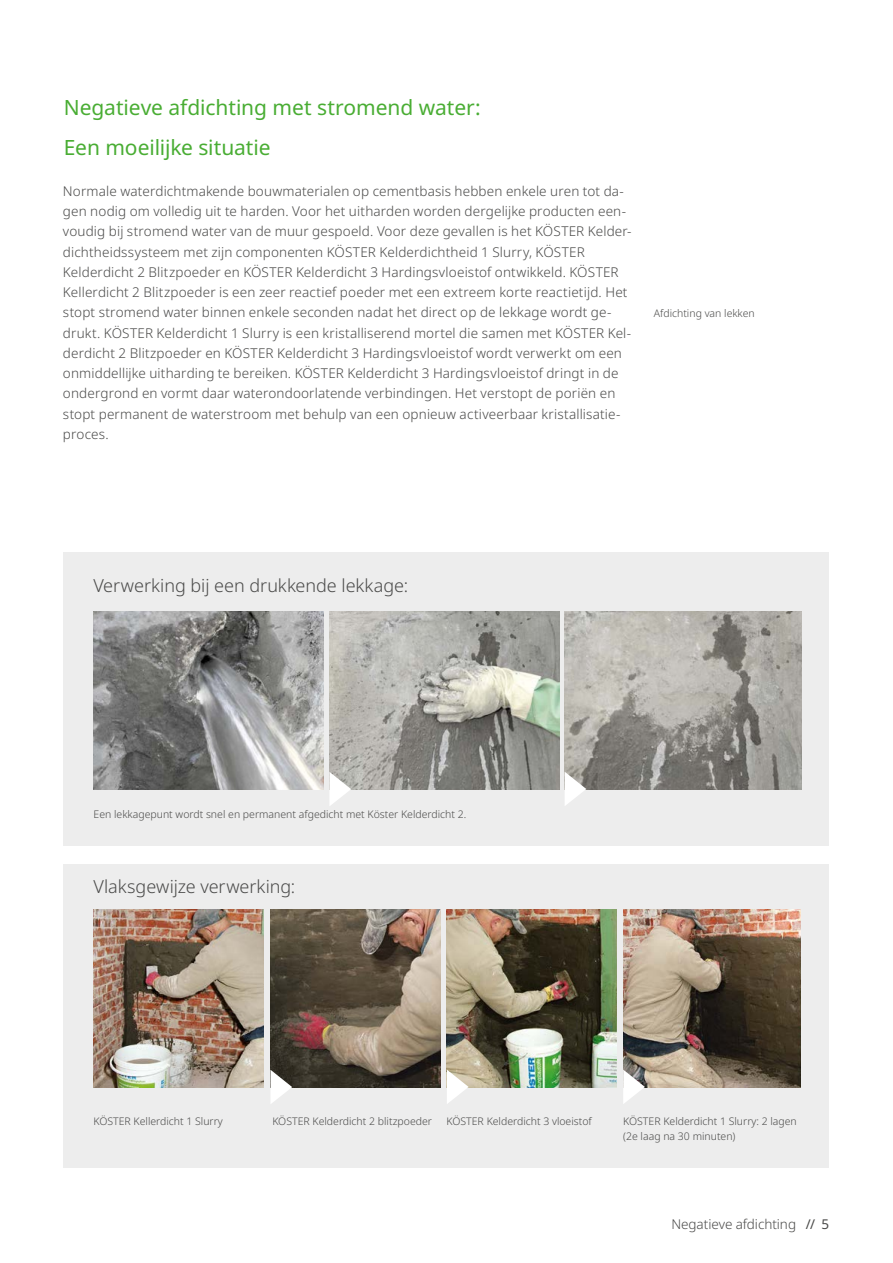
<style>
.page{position:relative;width:893px;height:1263px;background:#fff}
.page>*{position:absolute;margin:0;border:0;box-sizing:border-box;transform-origin:0 0}
.t1{font:21px/40.5px "Noto Sans";letter-spacing:-.005em;color:#49ad33}
.t2{font:300 18px "Noto Sans";color:#4a4a49}
.t3{font:300 13.5px/20.2px "Noto Sans";letter-spacing:.01em;color:#4a4a49}
.t4{font:300 10.5px/15.1px "Noto Sans";color:#4a4a49}
.s1{font-weight:400}
</style>
<div class="page">
<div style="left:64px;top:553px;width:765px;height:293px;background:#ededed"></div>
<img style="left:94px;top:611px;width:229px;height:178px">
<img style="left:329px;top:611px;width:230px;height:178px">
<img style="left:565px;top:611px;width:236px;height:178px">
<svg style="left:329px;top:772px;width:22px;height:33px"></svg>
<svg style="left:565px;top:772px;width:21px;height:33px"></svg>
<div style="left:64px;top:864px;width:765px;height:304px;background:#ededed"></div>
<img style="left:94px;top:909px;width:170px;height:178px">
<img style="left:270px;top:909px;width:171px;height:178px">
<img style="left:447px;top:909px;width:170px;height:178px">
<img style="left:623px;top:909px;width:178px;height:178px">
<svg style="left:270px;top:1070px;width:22px;height:33px"></svg>
<svg style="left:447px;top:1069px;width:22px;height:35px"></svg>
<svg style="left:623px;top:1069px;width:22px;height:35px"></svg>
<h1 class="t1" style="left:64px;top:87px;width:418px">Negatieve afdichting met stromend water:<br>Een moeilijke situatie</h1>
<p class="t3" style="left:63px;top:181px;width:570px">Normale waterdichtmakende bouwmaterialen op cementbasis hebben enkele uren tot da&shy;gen nodig om volledig uit te harden. Voor het uitharden worden dergelijke producten een&shy;voudig bij stromend water van de muur gespoeld. Voor deze gevallen is het KÖSTER Kelder&shy;dichtheidssysteem met zijn componenten KÖSTER Kelderdichtheid 1 Slurry, KÖSTER Kelderdicht 2 Blitzpoeder en KÖSTER Kelderdicht 3 Hardingsvloeistof ontwikkeld. KÖSTER Kellerdicht 2 Blitzpoeder is een zeer reactief poeder met een extreem korte reactietijd. Het stopt stromend water binnen enkele seconden nadat het direct op de lekkage wordt ge&shy;drukt. KÖSTER Kelderdicht 1 Slurry is een kristalliserend mortel die samen met KÖSTER Kel&shy;derdicht 2 Blitzpoeder en KÖSTER Kelderdicht 3 Hardingsvloeistof wordt verwerkt om een onmiddellijke uitharding te bereiken. KÖSTER Kelderdicht 3 Hardingsvloeistof dringt in de ondergrond en vormt daar waterondoorlatende verbindingen. Het verstopt de poriën en stopt permanent de waterstroom met behulp van een opnieuw activeerbaar kristallisatie&shy;proces.</p>
<p class="t4" style="left:654px;top:306px;width:103px">Afdichting van lekken</p>
<h2 class="t2" style="left:93px;top:573px;width:316px">Verwerking bij een drukkende lekkage:</h2>
<p class="t4" style="left:94px;top:807px;width:374px">Een lekkagepunt wordt snel en permanent afgedicht met Köster Kelderdicht 2.</p>
<h2 class="t2" style="left:93px;top:873px;width:203px">Vlaksgewijze verwerking:</h2>
<p class="t4" style="left:93px;top:1114px;width:131px">KÖSTER Kellerdicht 1 Slurry</p>
<p class="t4" style="left:272px;top:1114px;width:161px">KÖSTER Kelderdicht 2 blitzpoeder</p>
<p class="t4" style="left:446px;top:1114px;width:147px">KÖSTER Kelderdicht 3 vloeistof</p>
<p class="t4" style="left:623px;top:1114px;width:175px">KÖSTER Kelderdicht 1 Slurry: 2 lagen (2e laag na 30 minuten)</p>
<p class="t3" style="left:671px;top:1214px;width:159px">Negatieve afdichting <span class="s1">// 5</span></p>
</div>
